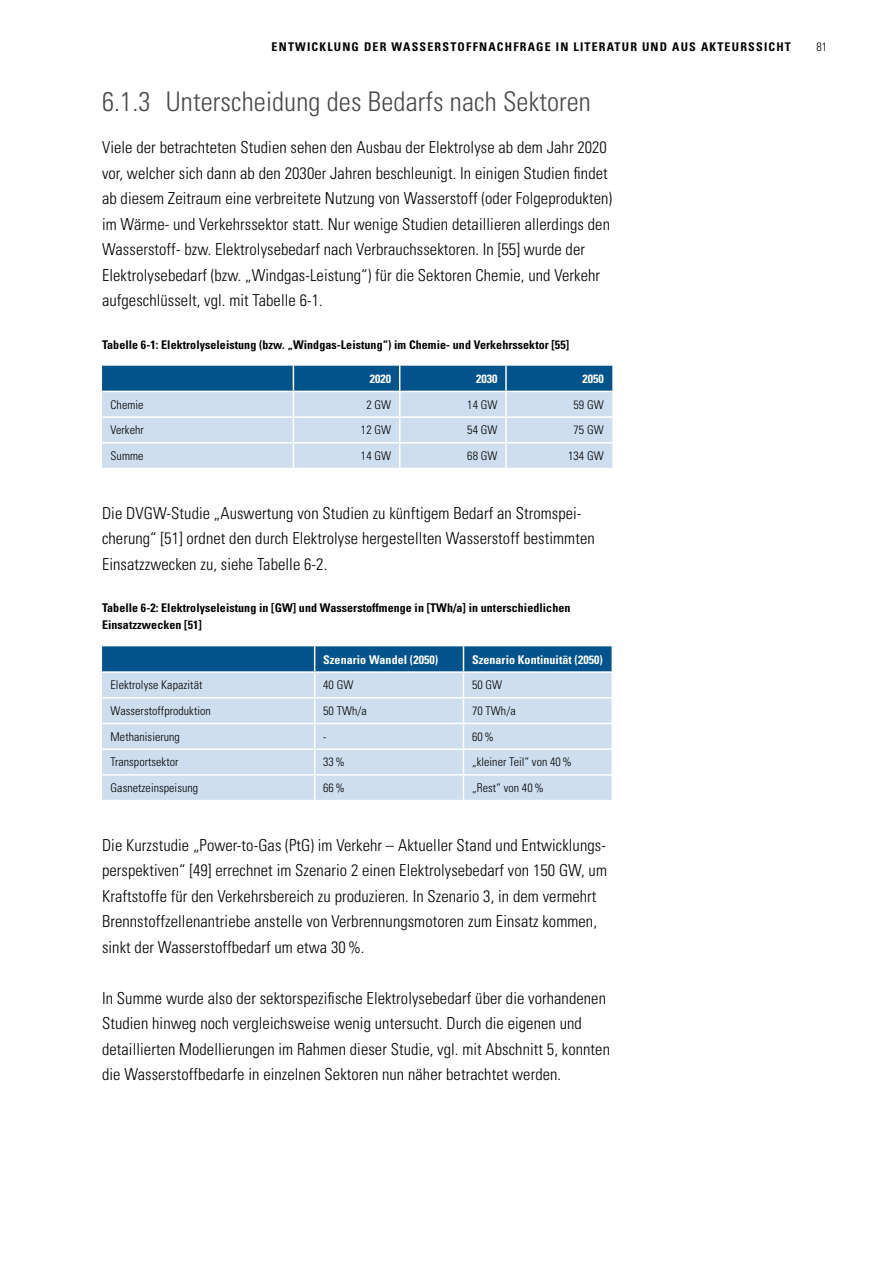
<style>
.page{position:relative;width:893px;height:1263px;background:#fff}
.page>*{position:absolute;margin:0;border:0;box-sizing:border-box;transform-origin:0 0}
.t1{font:300 condensed 27px "Univers LT Std";letter-spacing:.005em;color:#494948}
.t2{font:300 condensed 16.5px/25.5px "Univers LT Std";letter-spacing:.005em;color:#000}
.t3{font:300 condensed 12px "Univers LT Std";letter-spacing:.005em;color:#000}
.t4{font:700 condensed 12px/17px "Univers LT Std";letter-spacing:.005em;color:#000}
.t5{font:700 condensed 12px "Univers";letter-spacing:.1em;color:#000}
.t6{font:700 condensed 12px "Univers LT Std";letter-spacing:.005em;color:#fff}
.t7{font:300 condensed 12px "Univers";color:#000}
</style>
<div class="page">
<svg style="left:102px;top:366px;width:510px;height:102px;background:#9ebed7"></svg>
<hr style="left:505px;top:444px;width:2px;height:24px;background:#fff">
<svg style="left:102px;top:646px;width:511px;height:154px;background:#aec9df"></svg>
<hr style="left:102px;top:774px;width:213px;height:2px;background:#fff">
<hr style="left:315px;top:774px;width:148px;height:2px;background:#fff">
<hr style="left:463px;top:774px;width:150px;height:2px;background:#fff">
<p class="t5" style="left:272px;top:39px;width:17px">ENTWICKLUNG</p>
<p class="t5" style="left:364px;top:39px;width:9px">DER</p>
<p class="t5" style="left:391px;top:39px;width:21px">WASSERSTOFFNACHFRAGE</p>
<p class="t5" style="left:556px;top:39px;width:33px">IN LITERATUR</p>
<p class="t5" style="left:642px;top:39px;width:9px">UND</p>
<p class="t5" style="left:672px;top:39px;width:9px">AUS</p>
<p class="t5" style="left:701px;top:39px;width:17px">AKTEURSSICHT</p>
<p class="t7" style="left:816px;top:40px;width:12px">81</p>
<h1 class="t1" style="left:102px;top:85px;width:490px">6.1.3 Unterscheidung des Bedarfs nach Sektoren</h1>
<p class="t2" style="left:102px;top:135px;width:512px">Viele der betrachteten Studien sehen den Ausbau der Elektrolyse ab dem Jahr 2020 vor, welcher sich dann ab den 2030er Jahren beschleunigt. In einigen Studien findet ab diesem Zeitraum eine verbreitete Nutzung von Wasserstoff (oder Folgeprodukten) im Wärme- und Verkehrssektor statt. Nur wenige Studien detaillieren allerdings den Wasserstoff- bzw. Elektrolysebedarf nach Verbrauchssektoren. In [55] wurde der Elektrolysebedarf (bzw. „Windgas-Leistung“) für die Sektoren Chemie, und Verkehr aufgeschlüsselt, vgl. mit Tabelle 6-1.</p>
<p class="t4" style="left:102px;top:336px;width:469px">Tabelle 6-1: Elektrolyseleistung (bzw. „Windgas-Leistung“) im Chemie- und Verkehrssektor [55]</p>
<p class="t6" style="left:370px;top:371px;width:23px">2020</p>
<p class="t6" style="left:476px;top:371px;width:23px">2030</p>
<p class="t6" style="left:582px;top:371px;width:23px">2050</p>
<p class="t3" style="left:111px;top:397px;width:34px">Chemie</p>
<p class="t3" style="left:366px;top:397px;width:26px">2 GW</p>
<p class="t3" style="left:467px;top:397px;width:32px">14 GW</p>
<p class="t3" style="left:574px;top:397px;width:32px">59 GW</p>
<p class="t3" style="left:111px;top:423px;width:35px">Verkehr</p>
<p class="t3" style="left:361px;top:423px;width:32px">12 GW</p>
<p class="t3" style="left:467px;top:423px;width:32px">54 GW</p>
<p class="t3" style="left:574px;top:423px;width:32px">75 GW</p>
<p class="t3" style="left:111px;top:449px;width:34px">Summe</p>
<p class="t3" style="left:361px;top:449px;width:32px">14 GW</p>
<p class="t3" style="left:467px;top:449px;width:32px">68 GW</p>
<p class="t3" style="left:568px;top:449px;width:37px">134 GW</p>
<p class="t2" style="left:102px;top:500px;width:494px">Die DVGW-Studie „Auswertung von Studien zu künftigem Bedarf an Stromspei&shy;cherung“ [51] ordnet den durch Elektrolyse hergestellten Wasserstoff bestimmten<br>Einsatzzwecken zu, siehe Tabelle 6-2.</p>
<p class="t4" style="left:102px;top:599px;width:470px">Tabelle 6-2: Elektrolyseleistung in [GW] und Wasserstoffmenge in [TWh/a] in unterschiedlichen<br>Einsatzzwecken [51]</p>
<p class="t6" style="left:323px;top:652px;width:117px">Szenario Wandel (2050)</p>
<p class="t6" style="left:472px;top:652px;width:132px">Szenario Kontinuität (2050)</p>
<p class="t3" style="left:111px;top:678px;width:93px">Elektrolyse Kapazität</p>
<p class="t3" style="left:323px;top:678px;width:32px">40 GW</p>
<p class="t3" style="left:472px;top:678px;width:32px">50 GW</p>
<p class="t3" style="left:111px;top:703px;width:102px">Wasserstoffproduktion</p>
<p class="t3" style="left:323px;top:703px;width:45px">50 TWh/a</p>
<p class="t3" style="left:472px;top:703px;width:45px">70 TWh/a</p>
<p class="t3" style="left:111px;top:729px;width:71px">Methanisierung</p>
<p class="t3" style="left:323px;top:729px;width:5px">-</p>
<p class="t3" style="left:472px;top:729px;width:23px">60%</p>
<p class="t3" style="left:111px;top:755px;width:69px">Transportsektor</p>
<p class="t3" style="left:323px;top:755px;width:23px">33%</p>
<p class="t3" style="left:472px;top:755px;width:101px">„kleiner Teil“ von 40%</p>
<p class="t3" style="left:111px;top:781px;width:89px">Gasnetzeinspeisung</p>
<p class="t3" style="left:323px;top:781px;width:23px">66%</p>
<p class="t3" style="left:472px;top:781px;width:73px">„Rest“ von 40%</p>
<p class="t2" style="left:102px;top:832px;width:506px">Die Kurzstudie „Power-to-Gas (PtG) im Verkehr – Aktueller Stand und Entwicklungs&shy;perspektiven“ [49] errechnet im Szenario 2 einen Elektrolysebedarf von 150 GW, um Kraftstoffe für den Verkehrsbereich zu produzieren. In Szenario 3, in dem vermehrt Brennstoffzellenantriebe anstelle von Verbrennungsmotoren zum Einsatz kommen, sinkt der Wasserstoffbedarf um etwa 30%.</p>
<p class="t2" style="left:102px;top:985px;width:509px">In Summe wurde also der sektorspezifische Elektrolysebedarf über die vorhandenen Studien hinweg noch vergleichsweise wenig untersucht. Durch die eigenen und detaillierten Modellierungen im Rahmen dieser Studie, vgl. mit Abschnitt 5, konnten die Wasserstoffbedarfe in einzelnen Sektoren nun näher betrachtet werden.</p>
</div>
